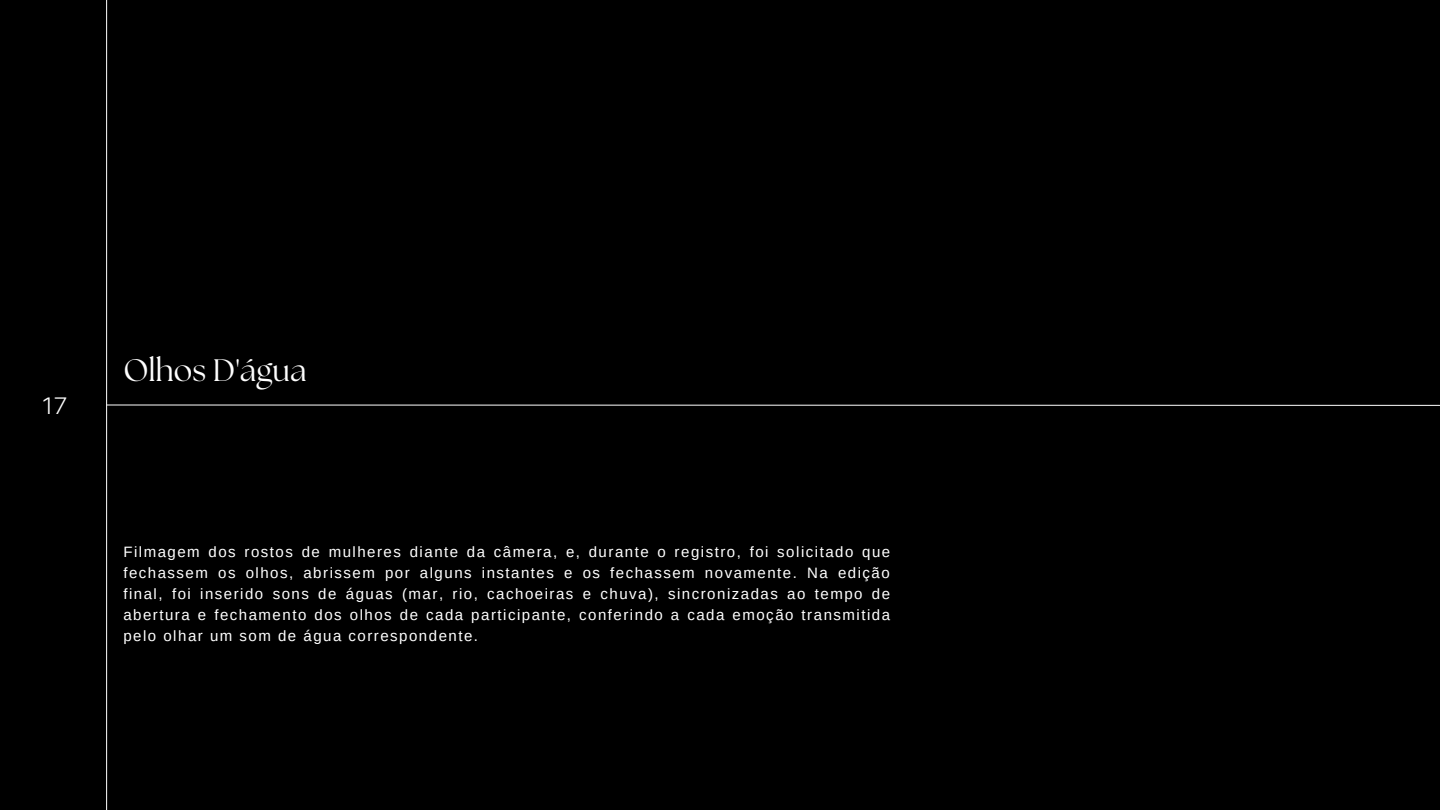
<style>
.page{position:relative;width:1440px;height:810px;background:#000}
.page>*{position:absolute;margin:0;border:0;box-sizing:border-box;transform-origin:0 0}
.t1{font:31px "The Seasons";color:#fff}
.t2{font:300 24px "Aileron";color:#fff}
.t3{font:15px/21px "Arimo";letter-spacing:.1em;color:#fff;text-align:justify}
</style>
<div class="page">
<hr style="left:106px;top:0;width:1px;height:810px;background:#fff">
<svg style="left:106px;top:404px;width:1334px;height:2px;background:#808080"></svg>
<h2 class="t2" style="left:40px;top:391px;width:28px">17</h2>
<h1 class="t1" style="left:123px;top:356px;width:185px">Olhos D'água</h1>
<p class="t3" style="left:123px;top:542px;width:768px">Filmagem dos rostos de mulheres diante da câmera, e, durante o registro, foi solicitado que fechassem os olhos, abrissem por alguns instantes e os fechassem novamente. Na edição final, foi inserido sons de águas (mar, rio, cachoeiras e chuva), sincronizadas ao tempo de abertura e fechamento dos olhos de cada participante, conferindo a cada emoção transmitida pelo olhar um som de água correspondente.</p>
</div>
